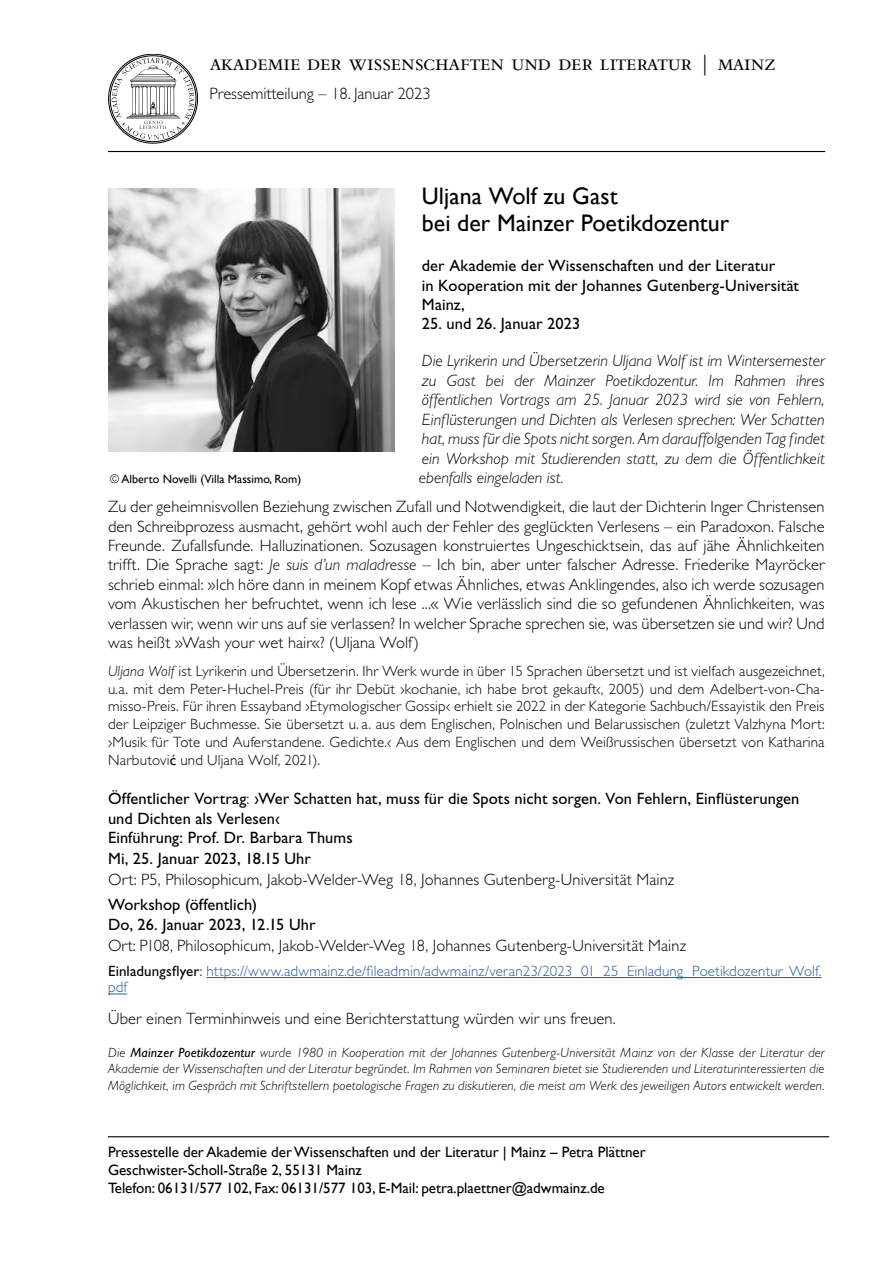
<style>
.page{position:relative;width:893px;height:1263px;background:#fff}
.page>*{position:absolute;margin:0;border:0;box-sizing:border-box;transform-origin:0 0}
.t1{font:24px "Bembo Std";letter-spacing:-.02em;color:#000}
.t2{font:23.85px "Gill Sans";color:#000}
.Body_Vorderseite{font:300 16.5px/19.5px "Gill Sans Std";letter-spacing:.005em;color:#000}
.t3{font:italic 300 16.5px/19.5px "Gill Sans Std";color:#000;text-align:justify}
.t4{font:16.5px/19.5px "Gill Sans Std";letter-spacing:.005em;color:#000}
.t5{font:300 15px/18px "Gill Sans Std";letter-spacing:.01em;color:#000;text-align:justify}
.t6{font:15px "Gill Sans";color:#000}
.t7{font:300 15px/16.5px "Gill Sans Std";letter-spacing:.01em;color:#275b9b}
.t8{font:italic 300 13.5px/16.5px "Gill Sans Std";letter-spacing:.01em;color:#000;text-align:justify}
.t9{font:12px "Gill Sans";color:#000}
.s1{font-style:italic}
.s2{font-family:"Gill Sans";font-weight:400}
.s3{font-weight:300}
.s4{font-weight:400}
.s5{font-weight:400;color:#000}
.s6{color:#000}
.s7{font-family:"Gill Sans Std";font-weight:300}
</style>
<div class="page">
<svg style="left:112px;top:58px;width:82px;height:82px"></svg>
<hr style="left:108px;top:151px;width:717px;height:1px;background:#000">
<hr style="left:108px;top:1136px;width:721px;height:1px;background:#000">
<hr style="left:206px;top:977px;width:615px;height:1px;background:#275b9b">
<svg style="left:108px;top:993px;width:19px;height:1px"></svg>
<img style="left:108px;top:188px;width:287px;height:263px">
<p class="t1" style="left:209px;top:49px;width:568px">akademie der wissenschaften und der literatur | mainz</p>
<p class="Body_Vorderseite" style="left:209px;top:84px;width:223px">Pressemitteilung – 18. Januar 2023</p>
<p class="t2" style="left:422px;top:182px;width:197px">Uljana Wolf zu Gast</p>
<p class="t2" style="left:422px;top:209px;width:309px">bei der Mainzer Poetikdozentur</p>
<p class="t4" style="left:422px;top:256px;width:379px">der Akademie der Wissenschaften und der Literatur<br>in Kooperation mit der Johannes Gutenberg-Universität<br>Mainz,</p>
<p class="t4" style="left:422px;top:314px;width:160px">25. und 26. Januar 2023</p>
<p class="t3" style="left:419px;top:351px;width:407px">Die Lyrikerin und Übersetzerin Uljana Wolf ist im Wintersemester zu Gast bei der Mainzer Poetikdozentur. Im Rahmen ihres öffentlichen Vortrags am 25. Januar 2023 wird sie von Fehlern, Einflüsterungen und Dichten als Verlesen sprechen: Wer Schatten hat, muss für die Spots nicht sorgen. Am darauffolgenden Tag findet ein Workshop mit Studierenden statt, zu dem die Öffentlichkeit ebenfalls eingeladen ist.</p>
<p class="Body_Vorderseite" style="left:108px;top:497px;width:718px;text-align:justify">Zu der geheimnisvollen Beziehung zwischen Zufall und Notwendigkeit, die laut der Dichterin Inger Christensen den Schreibprozess ausmacht, gehört wohl auch der Fehler des geglückten Verlesens – ein Paradoxon. Falsche Freunde. Zufallsfunde. Halluzinationen. Sozusagen konstruiertes Ungeschicktsein, das auf jähe Ähnlichkeiten trifft. Die Sprache sagt: <span class="s1">Je suis d’un maladresse</span> – Ich bin, aber unter falscher Adresse. Friederike Mayröcker schrieb einmal: »Ich höre dann in meinem Kopf etwas Ähnliches, etwas Anklingendes, also ich werde sozusagen vom Akustischen her befruchtet, wenn ich lese ...« Wie verlässlich sind die so gefundenen Ähnlichkeiten, was verlassen wir, wenn wir uns auf sie verlassen? In welcher Sprache sprechen sie, was übersetzen sie und wir? Und was heißt »Wash your wet hair«? (Uljana Wolf)</p>
<p class="t5" style="left:108px;top:662px;width:718px"><span class="s1">Uljana Wolf</span> ist Lyrikerin und Übersetzerin. Ihr Werk wurde in über 15 Sprachen übersetzt und ist vielfach ausgezeichnet, u.a. mit dem Peter-Huchel-Preis (für ihr Debüt ›kochanie, ich habe brot gekauft‹, 2005) und dem Adelbert-von-Cha&shy;misso-Preis. Für ihren Essayband ›Etymologischer Gossip‹ erhielt sie 2022 in der Kategorie Sachbuch/Essayistik den Preis der Leipziger Buchmesse. Sie übersetzt u. a. aus dem Englischen, Polnischen und Belarussischen (zuletzt Valzhyna Mort: ›Musik für Tote und Auferstandene. Gedichte.‹ Aus dem Englischen und dem Weißrussischen übersetzt von Katharina Narbutovi<span class="s2">ć</span> und Uljana Wolf, 2021).</p>
<p class="t4" style="left:108px;top:789px;width:693px">Öffentlicher Vortrag<span class="s3">:</span> ›Wer Schatten hat, muss für die Spots nicht sorgen. Von Fehlern, Einflüsterungen und Dichten als Verlesen‹</p>
<p class="Body_Vorderseite" style="left:108px;top:827px;width:568px;line-height:20.9px"><span class="s4">Einführung: Prof. Dr. Barbara Thums<br>Mi, 25. Januar 2023, 18.15 Uhr<br></span>Ort: P5, Philosophicum, Jakob-Welder-Weg 18, Johannes Gutenberg-Universität Mainz</p>
<p class="t4" style="left:108px;top:895px;width:151px">Workshop (öffentlich)</p>
<p class="Body_Vorderseite" style="left:108px;top:914px;width:580px;line-height:20.9px"><span class="s4">Do, 26. Januar 2023, 12.15 Uhr<br></span>Ort: P108, Philosophicum, Jakob-Welder-Weg 18, Johannes Gutenberg-Universität Mainz</p>
<p class="t7" style="left:108px;top:963px;width:715px"><span class="s5">Einladungsflyer</span><span class="s6">:</span> https://www.adwmainz.de/fileadmin/adwmainz/veran23/2023_01_25_Einladung_Poetikdozentur_Wolf. pdf</p>
<p class="Body_Vorderseite" style="left:108px;top:1009px;width:509px">Über einen Terminhinweis und eine Berichterstattung würden wir uns freuen.</p>
<p class="t8" style="left:108px;top:1044px;width:718px">Die <span class="s4">Mainzer Poetikdozentur</span> wurde 1980 in Kooperation mit der Johannes Gutenberg-Universität Mainz von der Klasse der Literatur der Akademie der Wissenschaften und der Literatur begründet. Im Rahmen von Seminaren bietet sie Studierenden und Literaturinteressierten die Möglichkeit, im Gespräch mit Schriftstellern poetologische Fragen zu diskutieren, die meist am Werk des jeweiligen Autors entwickelt werden.</p>
<p class="t9" style="left:110px;top:472px;width:193px"><span class="s7">©</span> Alberto Novelli (Villa Massimo, Rom)</p>
<p class="t6" style="left:108px;top:1143px;width:539px">Pressestelle der Akademie der Wissenschaften und der Literatur | Mainz – Petra Plättner</p>
<p class="t6" style="left:108px;top:1161px;width:255px">Geschwister-Scholl-Straße 2, 55131 Mainz</p>
<p class="t6" style="left:108px;top:1179px;width:498px">Telefon: 06131/577 102, Fax: 06131/577 103, E-Mail: petra.plaettner@adwmainz.de</p>
</div>
